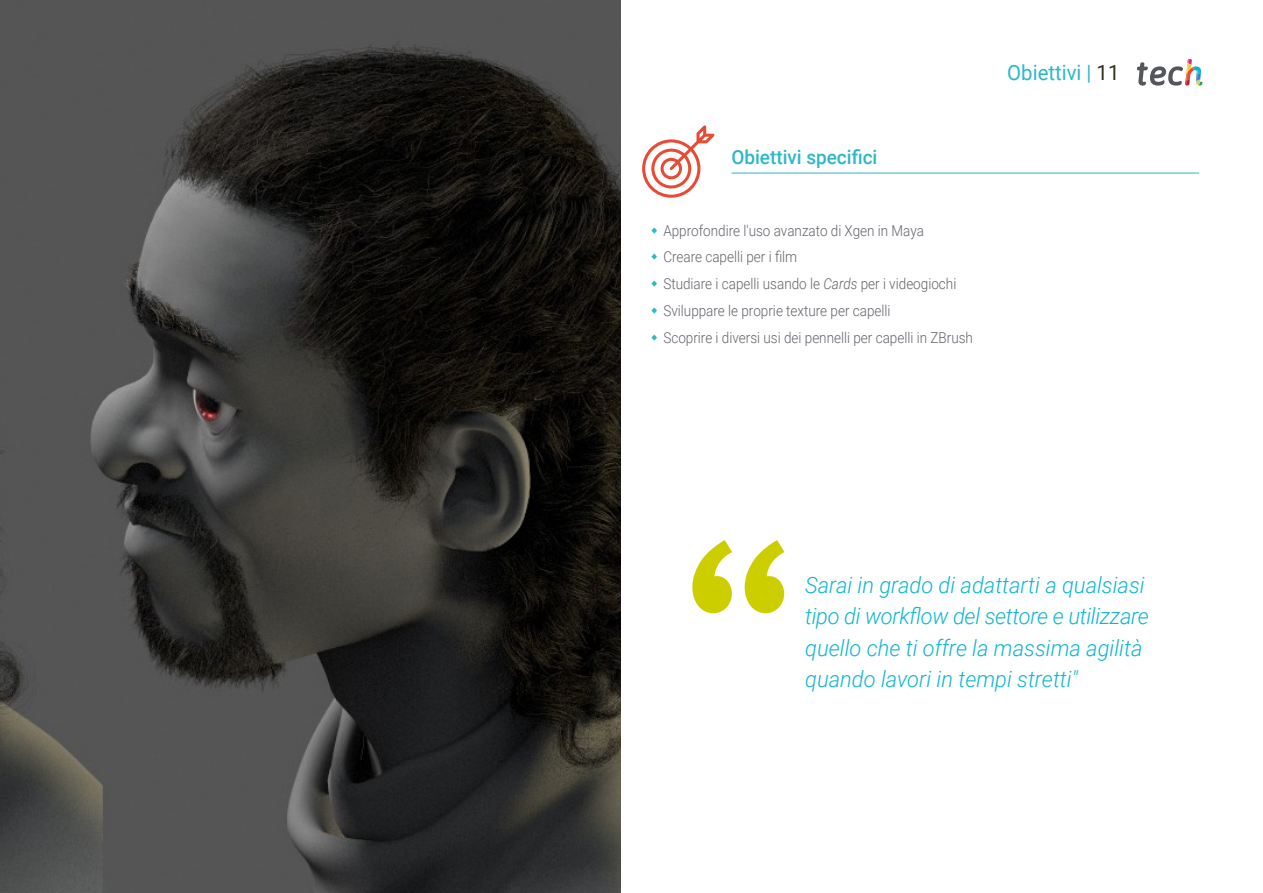
<style>
.page{position:relative;width:1263px;height:893px;background:#fff}
.page>*{position:absolute;margin:0;border:0;box-sizing:border-box;transform-origin:0 0}
.t1{font:italic 300 22.5px/31.5px "Roboto";color:#0fb6cf}
.t2{font:21px "Roboto";color:#2db8c5}
.t3{font:500 19.5px "Roboto";color:#2db8c5}
.t4{font:300 15px/26.7px "Roboto";color:#61646a;scale:.9 1}
.s1{font-style:italic}
.s2{color:#312e20}
</style>
<div class="page">
<hr style="left:731px;top:173px;width:468px;height:1px;background:#2db8c5">
<svg style="left:642px;top:125px;width:72px;height:73px"></svg>
<img style="left:0;top:0;width:621px;height:893px">
<svg style="left:1137px;top:59px;width:65px;height:27px"></svg>
<svg style="left:692px;top:540px;width:92px;height:73px"></svg>
<h3 class="t3" style="left:731px;top:144px;width:147px">Obiettivi specifici</h3>
<p class="t4" style="left:663px;top:216px;width:346px">Approfondire l'uso avanzato di Xgen in Maya<br>Creare capelli per i film<br>Studiare i capelli usando le <span class="s1">Cards</span> per i videogiochi Sviluppare le proprie texture per capelli<br>Scoprire i diversi usi dei pennelli per capelli in ZBrush</p>
<h2 class="t2" style="left:1007px;top:57px;width:114px">Obiettivi | <span class="s2">11</span></h2>
<h1 class="t1" style="left:805px;top:568px;width:345px">Sarai in grado di adattarti a qualsiasi tipo di workflow del settore e utilizzare quello che ti offre la massima agilità quando lavori in tempi stretti"</h1>
</div>
